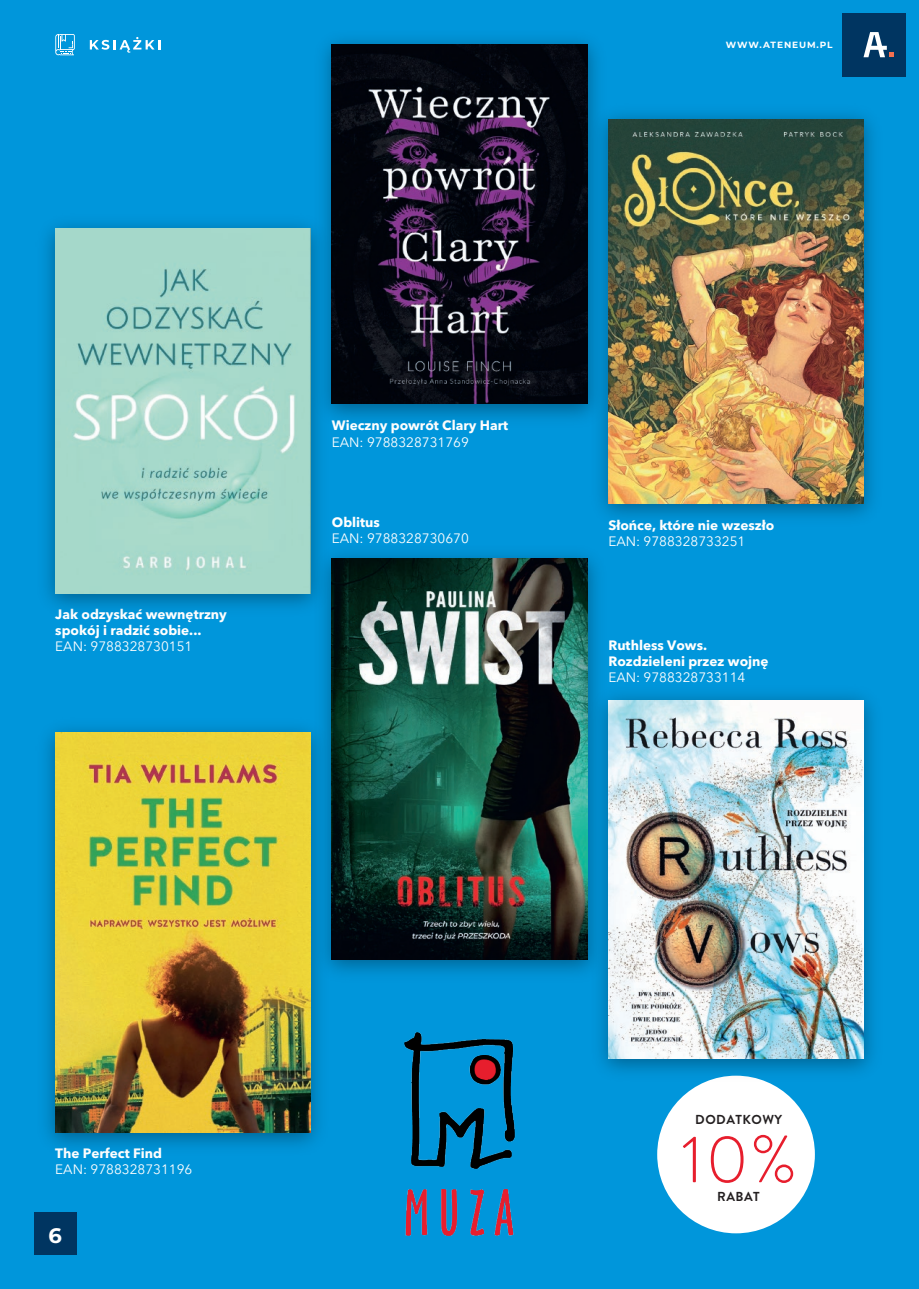
<style>
.page{position:relative;width:919px;height:1289px;background:#fff}
.page>*{position:absolute;margin:0;border:0;box-sizing:border-box;transform-origin:0 0}
.t1{font:300 66.75px "Brandon Grotesque";color:#e71e2d}
.t2{font:700 21px "Montserrat";color:#fff}
.t3{font:700 13.5px/16.2px "Avenir Next LT Pro";color:#fff}
.t4{font:13.5px "Avenir Next LT Pro";color:#fff}
.t5{font:700 13.05px "Brandon Grotesque";letter-spacing:.035em;color:#231f20}
.t6{font:700 9px "Montserrat";letter-spacing:.1em;color:#fff}
</style>
<div class="page">
<div style="left:0;top:0;width:918px;height:1288px;background:#0096db"></div>
<svg style="left:55px;top:34px;width:20px;height:21px"></svg>
<svg style="left:90px;top:37px;width:70px;height:16px"></svg>
<div style="left:842px;top:13px;width:64px;height:64px;background:#003561"></div>
<svg style="left:863px;top:32px;width:30px;height:25px"></svg>
<img style="left:404px;top:1032px;width:111px;height:204px">
<div style="left:657px;top:1075px;width:157px;height:158px;background:#fff;border-radius:50%"></div>
<img style="left:46px;top:223px;width:274px;height:385px">
<img style="left:55px;top:228px;width:255px;height:365px">
<img style="left:307px;top:537px;width:291px;height:437px">
<img style="left:332px;top:558px;width:255px;height:401px">
<img style="left:583px;top:678px;width:291px;height:410px">
<img style="left:608px;top:700px;width:255px;height:358px">
<img style="left:600px;top:113px;width:274px;height:405px">
<img style="left:608px;top:119px;width:255px;height:385px">
<img style="left:46px;top:711px;width:289px;height:436px">
<img style="left:55px;top:733px;width:255px;height:399px">
<img style="left:307px;top:39px;width:306px;height:395px">
<img style="left:332px;top:45px;width:255px;height:359px">
<div style="left:34px;top:1212px;width:43px;height:42px;background:#003561"></div>
<p class="t6" style="left:725px;top:38px;width:108px">WWW.ATENEUM.PL</p>
<p class="t3" style="left:55px;top:606px;width:173px">Jak odzyskać wewnętrzny spokój i radzić sobie...</p>
<p class="t4" style="left:55px;top:638px;width:138px">EAN: 9788328730151</p>
<p class="t3" style="left:332px;top:417px;width:178px">Wieczny powrót Clary Hart</p>
<p class="t4" style="left:332px;top:434px;width:138px">EAN: 9788328731769</p>
<p class="t3" style="left:332px;top:513px;width:50px">Oblitus</p>
<p class="t4" style="left:332px;top:530px;width:138px">EAN: 9788328730670</p>
<p class="t3" style="left:608px;top:517px;width:167px">Słońce, które nie wzeszło</p>
<p class="t4" style="left:608px;top:533px;width:138px">EAN: 9788328733251</p>
<p class="t3" style="left:608px;top:637px;width:162px">Ruthless Vows.<br>Rozdzieleni przez wojnę</p>
<p class="t4" style="left:608px;top:669px;width:138px">EAN: 9788328733114</p>
<p class="t3" style="left:55px;top:1145px;width:108px">The Perfect Find</p>
<p class="t4" style="left:55px;top:1161px;width:138px">EAN: 9788328731196</p>
<h2 class="t2" style="left:49px;top:1219px;width:15px">6</h2>
<p class="t5" style="left:695px;top:1110px;width:88px">DODATKOWY</p>
<h1 class="t1" style="left:681px;top:1113px;width:117px">10%</h1>
<p class="t5" style="left:717px;top:1187px;width:44px">RABAT</p>
</div>
